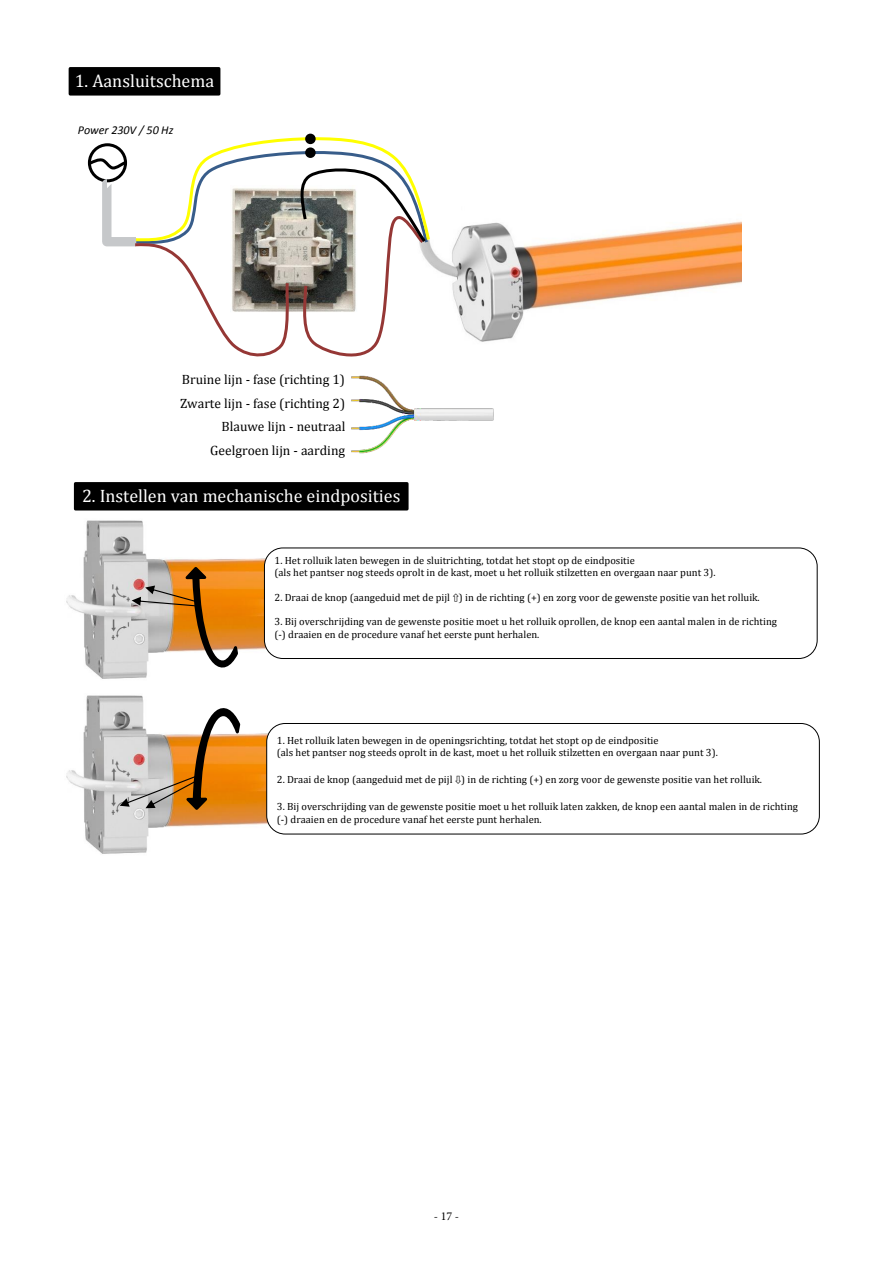
<style>
.page{position:relative;width:893px;height:1263px;background:#fff}
.page>*{position:absolute;margin:0;border:0;box-sizing:border-box;transform-origin:0 0}
.t1{font:18px "Cambria";color:#fff}
.t2{font:13.5px/23.7px "Cambria";color:#000;text-align:right}
.t3{font:italic 12px "Calibri";color:#000}
.t4{font:12px "Minion Pro";color:#000}
.t5{font:10.5px/12.3px "Cambria";color:#000}
</style>
<div class="page">
<div style="left:70px;top:69px;width:149px;height:25px;background:#000"></div>
<div style="left:69px;top:67px;width:151px;height:29px;border:3px solid #000"></div>
<img style="left:432px;top:221px;width:310px;height:111px">
<div style="left:305px;top:134px;width:11px;height:10px;border:3px solid #000;border-radius:50%"></div>
<svg style="left:87px;top:136px;width:345px;height:221px"></svg>
<div style="left:74px;top:482px;width:335px;height:28px;border:3px solid #000"></div>
<div style="left:77px;top:485px;width:247px;height:22px;background:#000"></div>
<img style="left:66px;top:520px;width:235px;height:159px">
<svg style="left:132px;top:564px;width:109px;height:115px"></svg>
<div style="left:264px;top:548px;width:553px;height:111px;background:#fff;border:1px solid #000;border-radius:18px"></div>
<img style="left:66px;top:695px;width:235px;height:159px">
<svg style="left:120px;top:696px;width:123px;height:117px"></svg>
<div style="left:266px;top:723px;width:554px;height:111px;background:#fff;border:1px solid #000;border-radius:18px"></div>
<img style="left:324px;top:319px;width:191px;height:191px">
<img style="left:80px;top:371px;width:265px;height:119px">
<h1 class="t1" style="left:75px;top:70px;width:141px">1. Aansluitschema</h1>
<p class="t3" style="left:78px;top:122px;width:97px">Power 230V / 50 Hz</p>
<p class="t2" style="left:180px;top:367px;width:167px">Bruine lijn - fase (richting 1)<br>Zwarte lijn - fase (richting 2)<br>Blauwe lijn - neutraal<br>Geelgroen lijn - aarding</p>
<h1 class="t1" style="left:82px;top:486px;width:320px">2. Instellen van mechanische eindposities</h1>
<p class="t5" style="left:275px;top:554px;width:442px">1. Het rolluik laten bewegen in de sluitrichting, totdat het stopt op de eindpositie<br>(als het pantser nog steeds oprolt in de kast, moet u het rolluik stilzetten en overgaan naar punt 3).</p>
<p class="t5" style="left:275px;top:591px;width:487px">2. Draai de knop (aangeduid met de pijl ⇧) in de richting (+) en zorg voor de gewenste positie van het rolluik.</p>
<p class="t5" style="left:275px;top:615px;width:504px">3. Bij overschrijding van de gewenste positie moet u het rolluik oprollen, de knop een aantal malen in de richting (-) draaien en de procedure vanaf het eerste punt herhalen.</p>
<p class="t5" style="left:277px;top:734px;width:442px">1. Het rolluik laten bewegen in de openingsrichting, totdat het stopt op de eindpositie<br>(als het pantser nog steeds oprolt in de kast, moet u het rolluik stilzetten en overgaan naar punt 3).</p>
<p class="t5" style="left:277px;top:773px;width:487px">2. Draai de knop (aangeduid met de pijl ⇩) in de richting (+) en zorg voor de gewenste positie van het rolluik.</p>
<p class="t5" style="left:277px;top:800px;width:523px">3. Bij overschrijding van de gewenste positie moet u het rolluik laten zakken, de knop een aantal malen in de richting (-) draaien en de procedure vanaf het eerste punt herhalen.</p>
<p class="t4" style="left:434px;top:1208px;width:27px">- 17 -</p>
</div>
